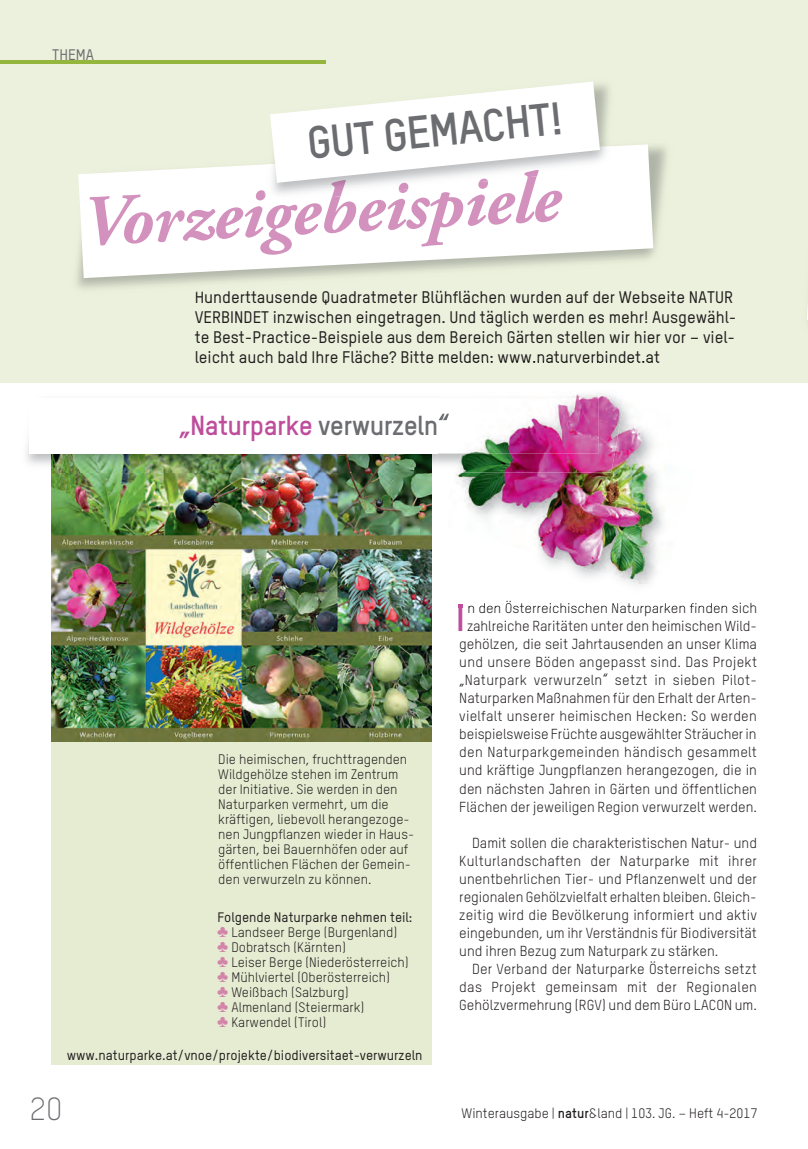
<style>
.page{position:relative;width:808px;height:1149px;background:#fff}
.page>*{position:absolute;margin:0;border:0;box-sizing:border-box;transform-origin:0 0}
.t1{font:italic 700 72px "Adobe Garamond Pro";color:#d391be}
.t2{font:700 45px "TSTAR";color:#6c6d70}
.t3{font:700 37.5px "TSTARPRO";color:#be4d9c}
.t4{font:300 31.5px "TSTAR";color:#6c6d70}
.t5{font:700 27px "TSTARPRO";letter-spacing:-.02em;color:#be4d9c}
.t6{font:500 16.5px/19.8px "TSTARPRO";color:#231f20}
.t7{font:500 15px "TSTAR";color:#6c6d70}
.t8{font:14.25px/18px "TSTARPRO";color:#231f20;text-align:justify}
.t9{font:13.5px/15px "TSTARPRO";color:#231f20}
.t10{font:500 13.5px "TSTAR";color:#231f20}
.t11{font:13.5px "TSTAR";color:#231f20}
.t12{font:500 13.5px "TSTARPRO";color:#231f20}
.s1{color:#6c6d70}
.s2{font-weight:700}
</style>
<div class="page">
<div style="left:0;top:0;width:808px;height:383px;background:#ecf1dd"></div>
<hr style="left:0;top:60px;width:326px;height:4px;background:#94b63d">
<svg style="left:78px;top:144px;width:575px;height:134px;fill:#fff"></svg>
<img style="left:600px;top:84px;width:20px;height:74px">
<img style="left:263px;top:146px;width:351px;height:58px">
<img style="left:263px;top:190px;width:35px;height:10px">
<svg style="left:270px;top:81px;width:330px;height:102px"></svg>
<div style="left:51px;top:453px;width:381px;height:611px;background:#e6ecd2"></div>
<img style="left:51px;top:472px;width:381px;height:269px">
<img style="left:51px;top:453px;width:381px;height:19px">
<img style="left:439px;top:361px;width:296px;height:246px">
<img style="left:439px;top:383px;width:40px;height:8px">
<img style="left:468px;top:600px;width:109px;height:7px">
<img style="left:438px;top:453px;width:11px;height:19px">
<img style="left:438px;top:391px;width:18px;height:62px">
<svg style="left:438px;top:413px;width:11px;height:8px"></svg>
<img style="left:479px;top:383px;width:119px;height:8px">
<img style="left:449px;top:399px;width:261px;height:187px">
<img style="left:482px;top:372px;width:87px;height:11px">
<img style="left:456px;top:391px;width:168px;height:81px">
<img style="left:461px;top:398px;width:138px;height:55px">
<svg style="left:807px;top:307px;width:1px;height:13px"></svg>
<p class="t7" style="left:52px;top:49px;width:43px">THEMA</p>
<h2 class="t2" style="left:305px;top:128px;width:258px;rotate:-6deg">GUT GEMACHT!</h2>
<h1 class="t1" style="left:79px;top:194px;width:482px;rotate:-3deg">Vorzeigebeispiele</h1>
<p class="t6" style="left:195px;top:289px;width:543px">Hunderttausende Quadratmeter Blühflächen wurden auf der Webseite NATUR VERBINDET inzwischen eingetragen. Und täglich werden es mehr! Ausgewähl&shy;te Best-Practice-Beispiele aus dem Bereich Gärten stellen wir hier vor – viel&shy;leicht auch bald Ihre Fläche? Bitte melden: www.naturverbindet.at</p>
<h3 class="t5" style="left:179px;top:415px;width:272px">„Naturparke <span class="s1">verwurzeln“</span></h3>
<p class="t9" style="left:218px;top:752px;width:197px">Die heimischen, fruchttragenden<br>Wildgehölze stehen im Zentrum der Initiative. Sie werden in den<br>Naturparken vermehrt, um die kräftigen, liebevoll herangezoge&shy;nen Jungpflanzen wieder in Haus&shy;gärten, bei Bauernhöfen oder auf öffentlichen Flächen der Gemein&shy;den verwurzeln zu können.</p>
<p class="t12" style="left:217px;top:912px;width:197px">Folgende Naturparke nehmen teil:</p>
<p class="t9" style="left:231px;top:926px;width:179px">Landseer Berge (Burgenland)<br>Dobratsch (Kärnten)<br>Leiser Berge (Niederösterreich)<br>Mühlviertel (Oberösterreich)<br>Weißbach (Salzburg)<br>Almenland (Steiermark)<br>Karwendel (Tirol)</p>
<p class="t10" style="left:67px;top:1049px;width:357px">www.naturparke.at/vnoe/projekte/biodiversitaet-verwurzeln</p>
<p class="t8" style="left:459px;top:600px;width:299px;text-align:center">n den Österreichischen Naturparken finden sich zahlreiche Raritäten unter den heimischen Wild&shy;gehölzen, die seit Jahrtausenden an unser Klima und unsere Böden angepasst sind. Das Projekt „Naturpark verwurzeln“ setzt in sieben Pilot-Naturparken Maßnahmen für den Erhalt der Arten&shy;vielfalt unserer heimischen Hecken: So werden beispielsweise Früchte ausgewählter Sträucher in den Naturparkgemeinden händisch gesammelt und kräftige Jungpflanzen herangezogen, die in den nächsten Jahren in Gärten und öffentlichen Flächen der jeweiligen Region verwurzelt werden.</p>
<p class="t8" style="left:459px;top:834px;width:299px;text-indent:13px">Damit sollen die charakteristischen Natur- und Kulturlandschaften der Naturparke mit ihrer unentbehrlichen Tier- und Pflanzenwelt und der regionalen Gehölzvielfalt erhalten bleiben. Gleich&shy;zeitig wird die Bevölkerung informiert und aktiv eingebunden, um ihr Verständnis für Biodiversität und ihren Bezug zum Naturpark zu stärken.</p>
<p class="t8" style="left:459px;top:960px;width:299px;text-indent:13px">Der Verband der Naturparke Österreichs setzt das Projekt gemeinsam mit der Regionalen Gehölzvermehrung (RGV) und dem Büro LACON um.</p>
<h3 class="t3" style="left:456px;top:604px;width:11px">I</h3>
<h3 class="t4" style="left:30px;top:1096px;width:34px">20</h3>
<p class="t11" style="left:462px;top:1108px;width:297px">Winterausgabe | <span class="s2">natur</span>&amp;land | 103. JG. – Heft 4-2017</p>
</div>
